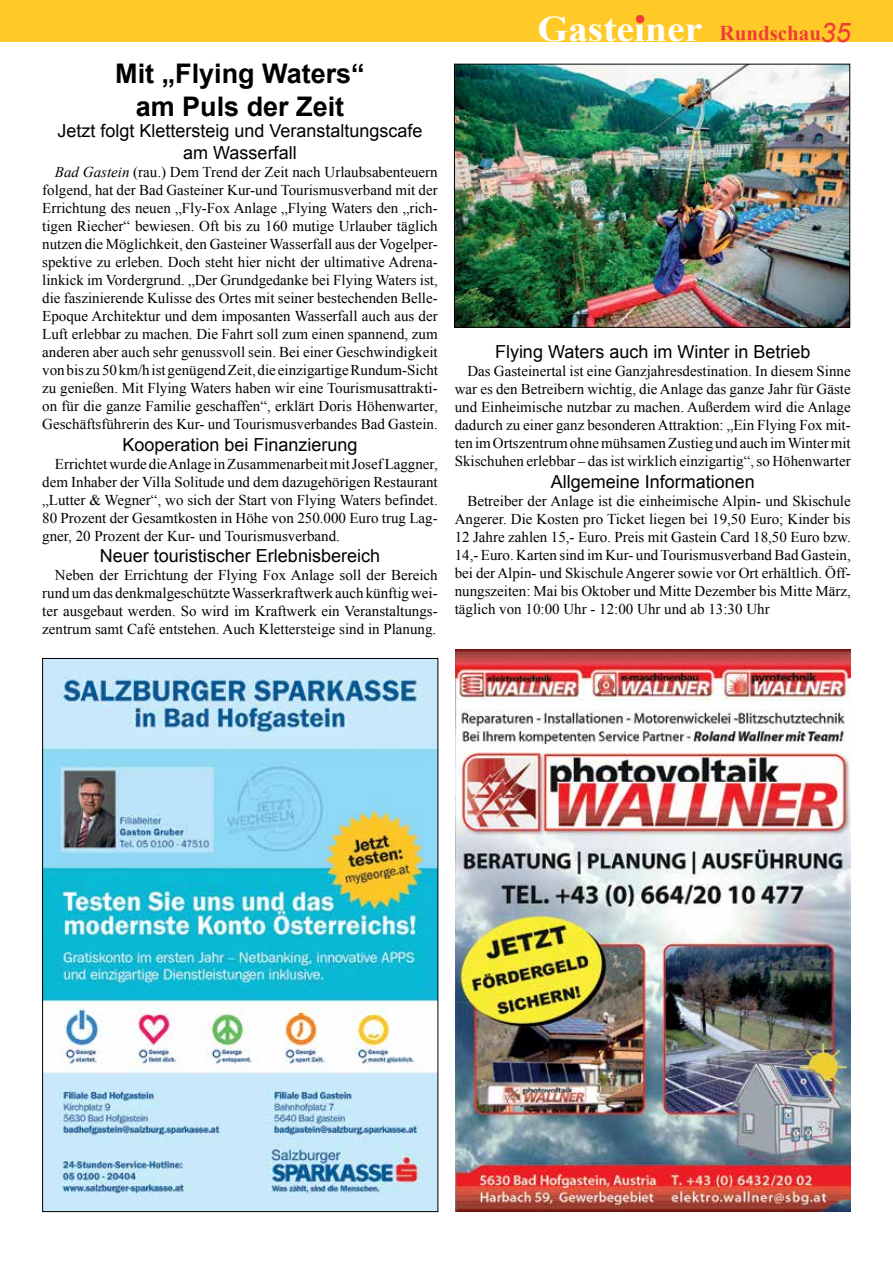
<style>
.page{position:relative;width:893px;height:1263px;background:#fff}
.page>*{position:absolute;margin:0;border:0;box-sizing:border-box;transform-origin:0 0}
.t1{font:700 36px "Times New Roman";color:#fff;scale:1.1 1}
.t2{font:700 27px/32.4px "Arial";color:#000;text-align:center}
.t3{font:18px/21.6px "Arial";color:#000;text-align:center}
.t4{font:15px/18px "Times New Roman";color:#000;text-align:justify}
.s1{font-style:italic}
.s2{font-size:21px;color:#ef3e35}
.s3{font-family:"Arial";font-weight:400;font-style:italic;font-size:27px;color:#ef3e35}
</style>
<div class="page">
<div style="left:0;top:0;width:893px;height:42px;background:#ffca28"></div>
<div style="left:636px;top:15px;width:8px;height:8px;background:#ef3e35;border-radius:50%"></div>
<img style="left:455px;top:650px;width:395px;height:562px">
<img style="left:44px;top:660px;width:392px;height:550px">
<img style="left:456px;top:66px;width:392px;height:260px">
<div style="left:454px;top:64px;width:396px;height:264px;border:1px solid #000"></div>
<h2 class="t2" style="left:115px;top:59px;width:251px">Mit „Flying Waters“ am Puls der Zeit</h2>
<p class="t3" style="left:57px;top:120px;width:367px">Jetzt folgt Klettersteig und Veranstaltungscafe am Wasserfall</p>
<p class="t4" style="left:42px;top:163px;width:397px;text-indent:13px"><span class="s1">Bad Gastein</span> (rau.) Dem Trend der Zeit nach Urlaubsabenteuern folgend, hat der Bad Gasteiner Kur-und Tourismusverband mit der Errichtung des neuen „Fly-Fox Anlage „Flying Waters den „rich&shy;tigen Riecher“ bewiesen. Oft bis zu 160 mutige Urlauber täglich nutzen die Möglichkeit, den Gasteiner Wasserfall aus der Vogelper&shy;spektive zu erleben. Doch steht hier nicht der ultimative Adrena&shy;linkick im Vordergrund. „Der Grundgedanke bei Flying Waters ist, die faszinierende Kulisse des Ortes mit seiner bestechenden Belle-Epoque Architektur und dem imposanten Wasserfall auch aus der Luft erlebbar zu machen. Die Fahrt soll zum einen spannend, zum anderen aber auch sehr genussvoll sein. Bei einer Geschwindigkeit von bis zu 50 km/h ist genügend Zeit, die einzigartige Rundum-Sicht zu genießen. Mit Flying Waters haben wir eine Tourismusattrakti&shy;on für die ganze Familie geschaffen“, erklärt Doris Höhenwarter, Geschäftsführerin des Kur- und Tourismusverbandes Bad Gastein.</p>
<p class="t3" style="left:122px;top:434px;width:237px">Kooperation bei Finanzierung</p>
<p class="t4" style="left:42px;top:454px;width:397px;text-indent:13px">Errichtet wurde die Anlage in Zusammenarbeit mit Josef Laggner, dem Inhaber der Villa Solitude und dem dazugehörigen Restaurant „Lutter &amp; Wegner“, wo sich der Start von Flying Waters befindet.<br>80 Prozent der Gesamtkosten in Höhe von 250.000 Euro trug Lag&shy;gner, 20 Prozent der Kur- und Tourismusverband.</p>
<p class="t3" style="left:100px;top:545px;width:282px">Neuer touristischer Erlebnisbereich</p>
<p class="t4" style="left:42px;top:566px;width:397px;text-indent:13px">Neben der Errichtung der Flying Fox Anlage soll der Bereich rund um das denkmalgeschützte Wasserkraftwerk auch künftig wei&shy;ter ausgebaut werden. So wird im Kraftwerk ein Veranstaltungs&shy;zentrum samt Café entstehen. Auch Klettersteige sind in Planung.</p>
<h1 class="t1" style="left:537px;top:4px;width:286px">Gasteiner <span class="s2">Rundschau</span><span class="s3">35</span></h1>
<p class="t3" style="left:495px;top:341px;width:317px">Flying Waters auch im Winter in Betrieb</p>
<p class="t4" style="left:455px;top:362px;width:398px;text-indent:13px">Das Gasteinertal ist eine Ganzjahresdestination. In diesem Sinne war es den Betreibern wichtig, die Anlage das ganze Jahr für Gäste und Einheimische nutzbar zu machen. Außerdem wird die Anlage dadurch zu einer ganz besonderen Attraktion: „Ein Flying Fox mit&shy;ten im Ortszentrum ohne mühsamen Zustieg und auch im Winter mit Skischuhen erlebbar – das ist wirklich einzigartig“, so Höhenwarter</p>
<p class="t3" style="left:551px;top:471px;width:206px">Allgemeine Informationen</p>
<p class="t4" style="left:455px;top:491px;width:398px;text-indent:13px">Betreiber der Anlage ist die einheimische Alpin- und Skischule Angerer. Die Kosten pro Ticket liegen bei 19,50 Euro; Kinder bis 12 Jahre zahlen 15,- Euro. Preis mit Gastein Card 18,50 Euro bzw.<br>14,- Euro. Karten sind im Kur- und Tourismusverband Bad Gastein, bei der Alpin- und Skischule Angerer sowie vor Ort erhältlich. Öff&shy;nungszeiten: Mai bis Oktober und Mitte Dezember bis Mitte März, täglich von 10:00 Uhr - 12:00 Uhr und ab 13:30 Uhr</p>
</div>
